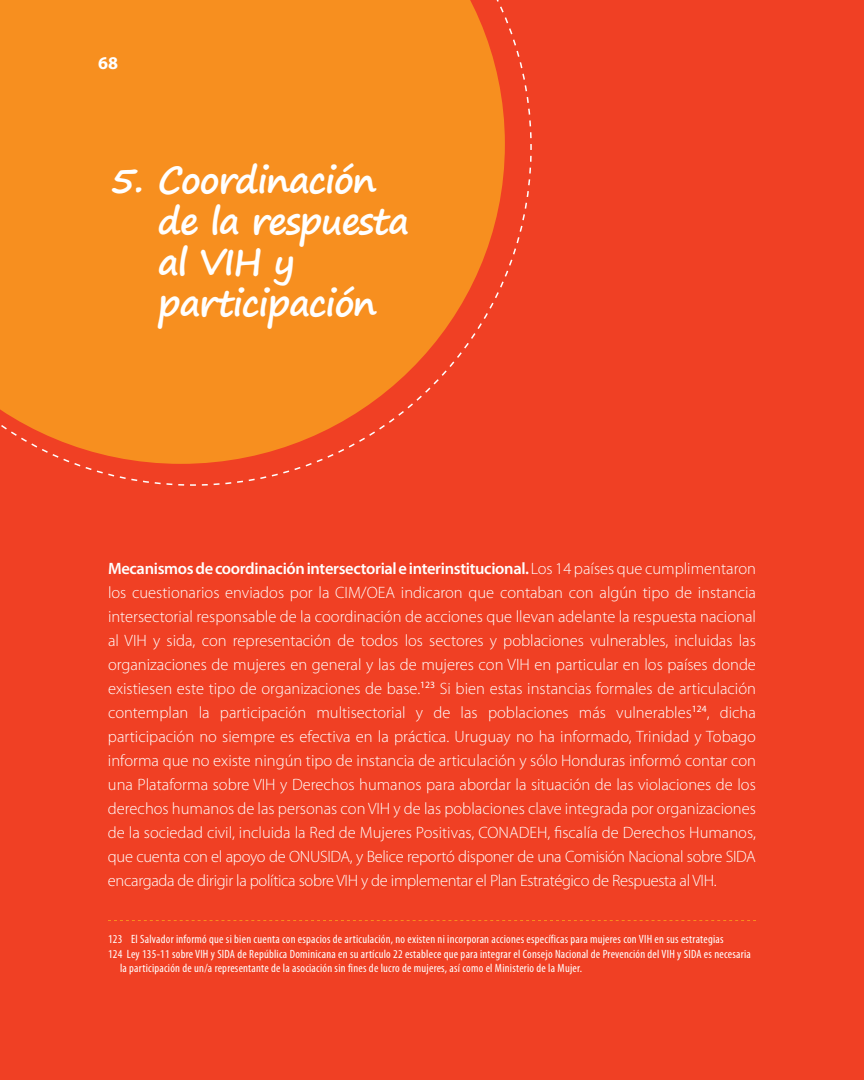
<style>
.page{position:relative;width:864px;height:1080px;background:#fff}
.page>*{position:absolute;margin:0;border:0;box-sizing:border-box;transform-origin:0 0}
.t1{font:700 36px/41.2px "Segoe Print";letter-spacing:-.04em;color:#fff}
.t2{font:700 18px "Myriad Pro";color:#fff}
.t3{font:300 16.5px/24px "Myriad Pro";letter-spacing:-.02em;color:#fff;text-align:justify}
.t4{font:condensed 12px "Myriad Pro";letter-spacing:.02em;color:#fff}
.s1{font-weight:600}
</style>
<div class="page">
<div style="left:0;top:143px;width:864px;height:937px;background:#f04024"></div>
<div style="left:533px;top:0;width:331px;height:143px;background:#f04024"></div>
<svg style="left:0;top:0;width:533px;height:487px;background:#f57f20"></svg>
<svg style="left:108px;top:920px;width:648px;height:1px"></svg>
<div style="left:85px;top:40px;width:46px;height:46px;background:#f78f1f;border-radius:50%"></div>
<p class="t2" style="left:98px;top:51px;width:21px">68</p>
<h1 class="t1" style="left:158px;top:158px;width:253px;text-indent:-48px">5. Coordinación de la respuesta al VIH y participación</h1>
<p class="t3" style="left:108px;top:557px;width:650px"><span class="s1">Mecanismos de coordinación intersectorial e interinstitucional.</span> Los 14 países que cumplimentaron los cuestionarios enviados por la CIM/OEA indicaron que contaban con algún tipo de instancia intersectorial responsable de la coordinación de acciones que llevan adelante la respuesta nacional al VIH y sida, con representación de todos los sectores y poblaciones vulnerables, incluidas las organizaciones de mujeres en general y las de mujeres con VIH en particular en los países donde existiesen este tipo de organizaciones de base.<sup>123</sup> Si bien estas instancias formales de articulación contemplan la participación multisectorial y de las poblaciones más vulnerables<sup>124</sup>, dicha participación no siempre es efectiva en la práctica. Uruguay no ha informado, Trinidad y Tobago informa que no existe ningún tipo de instancia de articulación y sólo Honduras informó contar con una Plataforma sobre VIH y Derechos humanos para abordar la situación de las violaciones de los derechos humanos de las personas con VIH y de las poblaciones clave integrada por organizaciones de la sociedad civil, incluida la Red de Mujeres Positivas, CONADEH, fiscalía de Derechos Humanos, que cuenta con el apoyo de ONUSIDA, y Belice reportó disponer de una Comisión Nacional sobre SIDA encargada de dirigir la política sobre VIH y de implementar el Plan Estratégico de Respuesta al VIH.</p>
<p class="t4" style="left:108px;top:932px;width:617px">123 El Salvador informó que si bien cuenta con espacios de articulación, no existen ni incorporan acciones específicas para mujeres con VIH en sus estrategias</p>
<p class="t4" style="left:108px;top:946px;width:644px">124 Ley 135-11 sobre VIH y SIDA de República Dominicana en su artículo 22 establece que para integrar el Consejo Nacional de Prevención del VIH y SIDA es necesaria</p>
<p class="t4" style="left:120px;top:961px;width:464px">la participación de un/a representante de la asociación sin fines de lucro de mujeres, así como el Ministerio de la Mujer.</p>
</div>
